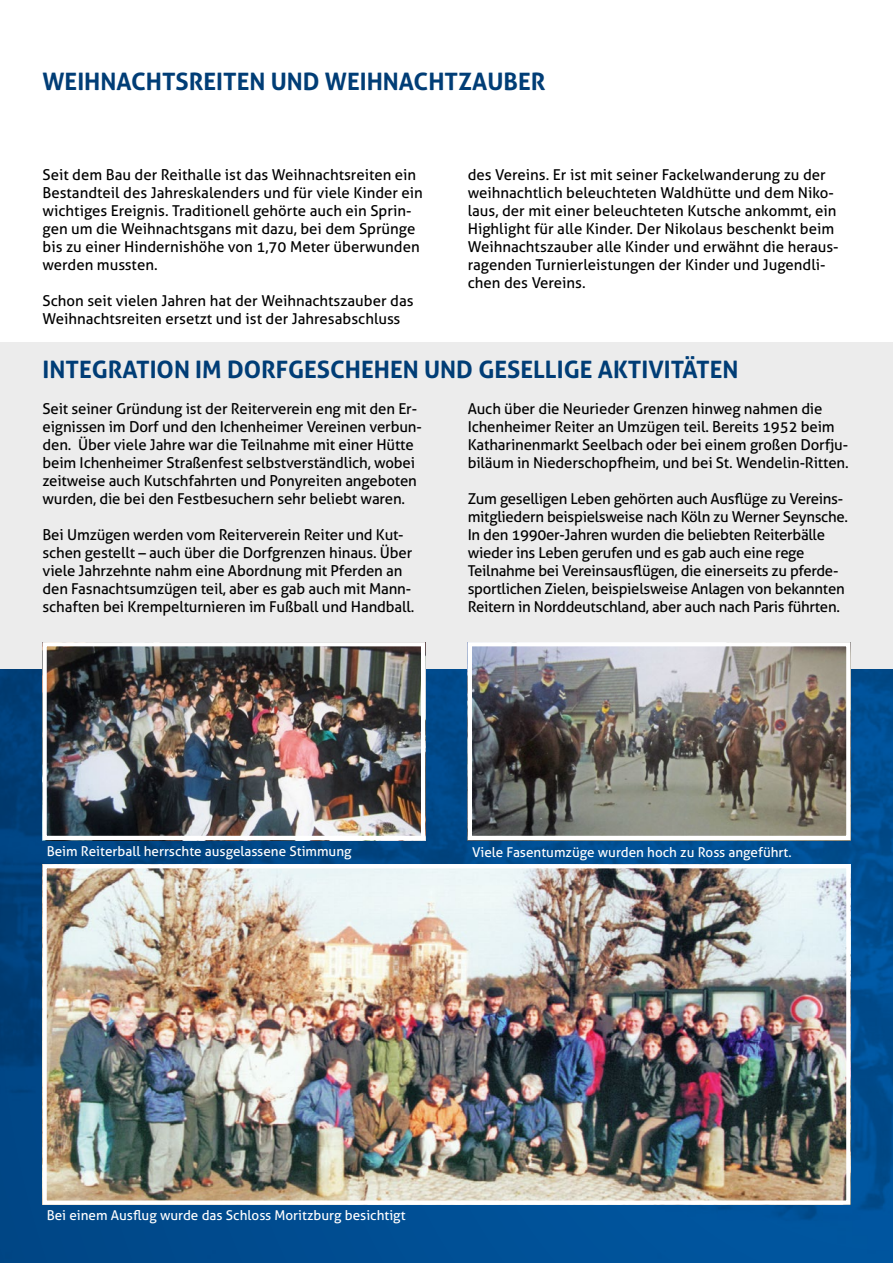
<style>
.page{position:relative;width:893px;height:1263px;background:#fff}
.page>*{position:absolute;margin:0;border:0;box-sizing:border-box;transform-origin:0 0}
.t1{font:700 24px "Aller";color:#003d76}
.t2{font:15px/18px "Aller";letter-spacing:-.01em;color:#000}
.t3{font:13.5px "Aller";color:#fff}
</style>
<div class="page">
<img style="left:0;top:668px;width:893px;height:595px">
<div style="left:0;top:342px;width:893px;height:326px;background:#ececec"></div>
<img style="left:473px;top:647px;width:372px;height:188px">
<div style="left:468px;top:642px;width:382px;height:198px;border:4px solid #fff"></div>
<img style="left:48px;top:869px;width:797px;height:331px">
<div style="left:43px;top:864px;width:807px;height:341px;border:4px solid #fff"></div>
<img style="left:48px;top:647px;width:372px;height:188px">
<div style="left:43px;top:642px;width:382px;height:198px;border:4px solid #fff"></div>
<h1 class="t1" style="left:43px;top:67px;width:504px">WEIHNACHTSREITEN UND WEIHNACHTZAUBER</h1>
<p class="t2" style="left:43px;top:166px;width:382px">Seit dem Bau der Reithalle ist das Weihnachtsreiten ein Bestandteil des Jahreskalenders und für viele Kinder ein wichtiges Ereignis. Traditionell gehörte auch ein Sprin&shy;gen um die Weihnachtsgans mit dazu, bei dem Sprünge bis zu einer Hindernishöhe von 1,70 Meter überwunden werden mussten.</p>
<p class="t2" style="left:43px;top:292px;width:373px">Schon seit vielen Jahren hat der Weihnachtszauber das<br>Weihnachtsreiten ersetzt und ist der Jahresabschluss</p>
<p class="t2" style="left:468px;top:166px;width:372px">des Vereins. Er ist mit seiner Fackelwanderung zu der weihnachtlich beleuchteten Waldhütte und dem Niko&shy;laus, der mit einer beleuchteten Kutsche ankommt, ein Highlight für alle Kinder. Der Nikolaus beschenkt beim Weihnachtszauber alle Kinder und erwähnt die heraus&shy;ragenden Turnierleistungen der Kinder und Jugendli&shy;chen des Vereins.</p>
<h1 class="t1" style="left:43px;top:355px;width:698px">INTEGRATION IM DORFGESCHEHEN UND GESELLIGE AKTIVITÄTEN</h1>
<p class="t2" style="left:43px;top:400px;width:381px">Seit seiner Gründung ist der Reiterverein eng mit den Er&shy;eignissen im Dorf und den Ichenheimer Vereinen verbun&shy;den. Über viele Jahre war die Teilnahme mit einer Hütte beim Ichenheimer Straßenfest selbstverständlich, wobei zeitweise auch Kutschfahrten und Ponyreiten angeboten wurden, die bei den Festbesuchern sehr beliebt waren.</p>
<p class="t2" style="left:43px;top:526px;width:373px">Bei Umzügen werden vom Reiterverein Reiter und Kut&shy;schen gestellt – auch über die Dorfgrenzen hinaus. Über viele Jahrzehnte nahm eine Abordnung mit Pferden an den Fasnachtsumzügen teil, aber es gab auch mit Mann&shy;schaften bei Krempelturnieren im Fußball und Handball.</p>
<p class="t2" style="left:468px;top:400px;width:382px">Auch über die Neurieder Grenzen hinweg nahmen die Ichenheimer Reiter an Umzügen teil. Bereits 1952 beim Katharinenmarkt Seelbach oder bei einem großen Dorfju&shy;biläum in Niederschopfheim, und bei St. Wendelin-Ritten.</p>
<p class="t2" style="left:468px;top:490px;width:382px">Zum geselligen Leben gehörten auch Ausflüge zu Vereins&shy;mitgliedern beispielsweise nach Köln zu Werner Seynsche.<br>In den 1990er-Jahren wurden die beliebten Reiterbälle wieder ins Leben gerufen und es gab auch eine rege Teilnahme bei Vereinsausflügen, die einerseits zu pferde&shy;sportlichen Zielen, beispielsweise Anlagen von bekannten Reitern in Norddeutschland, aber auch nach Paris führten.</p>
<p class="t3" style="left:47px;top:843px;width:306px">Beim Reiterball herrschte ausgelassene Stimmung</p>
<p class="t3" style="left:472px;top:844px;width:321px">Viele Fasentumzüge wurden hoch zu Ross angeführt.</p>
<p class="t3" style="left:47px;top:1207px;width:360px">Bei einem Ausflug wurde das Schloss Moritzburg besichtigt</p>
</div>
